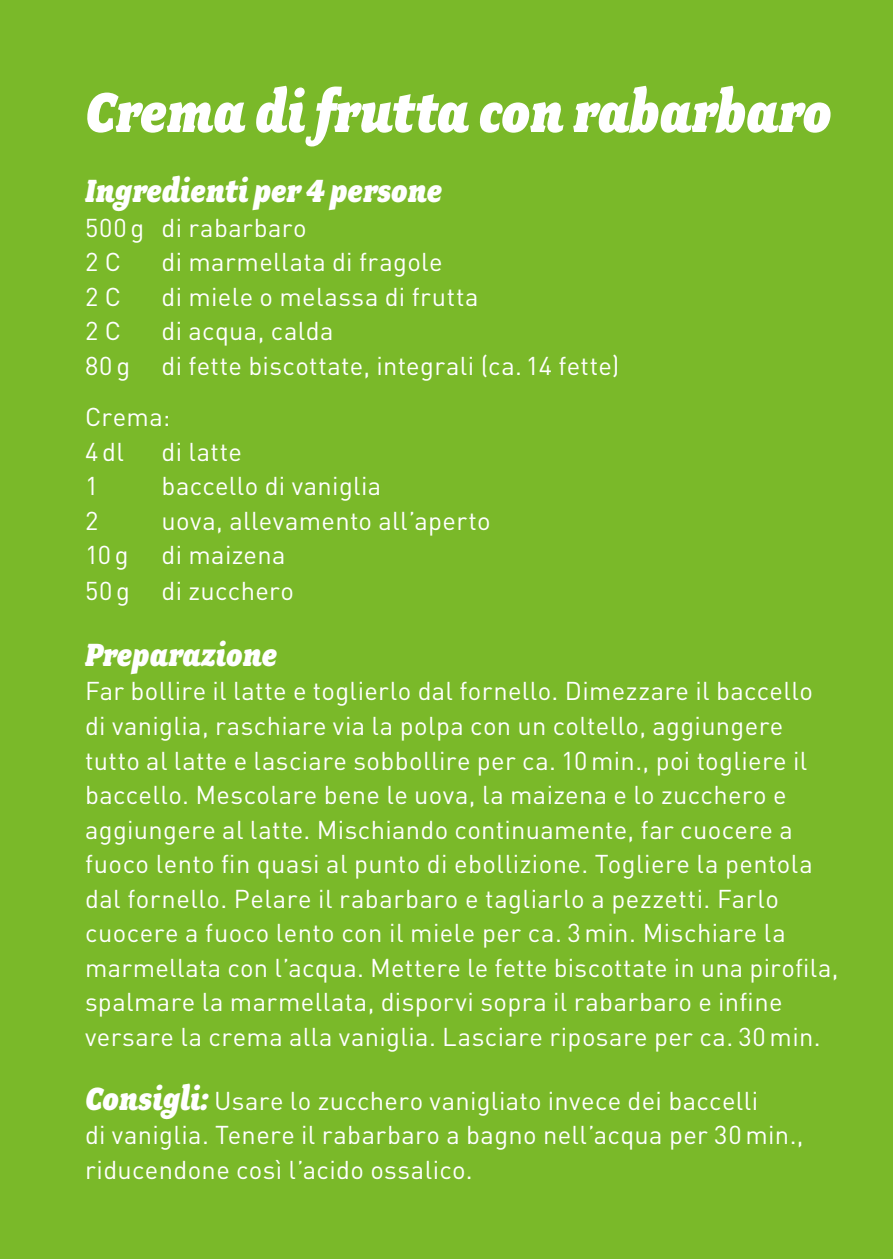
<style>
.page{position:relative;width:893px;height:1259px;background:#7ab929}
.page>*{position:absolute;margin:0;border:0;box-sizing:border-box;transform-origin:0 0}
.t1{font:italic 900 63px "Fairplex Narrow";color:#fff}
.t2{font:italic 900 36px "Fairplex Narrow";color:#fff}
.t3{font:25.5px/34.5px "DIN";letter-spacing:.015em;color:#fff}
.s1{font-family:"Fairplex Narrow";font-weight:900;font-style:italic;font-size:36px}
</style>
<div class="page">
<h1 class="t1" style="left:85px;top:76px;width:748px">Crema di frutta con rabarbaro</h1>
<h2 class="t2" style="left:85px;top:170px;width:359px">Ingredienti per 4 persone</h2>
<p class="t3" style="left:85px;top:210px;width:223px">500 g di rabarbaro<br>2 C</p>
<p class="t3" style="left:162px;top:244px;width:283px">di marmellata di fragole</p>
<p class="t3" style="left:85px;top:279px;width:37px">2 C</p>
<p class="t3" style="left:162px;top:279px;width:318px">di miele o melassa di frutta</p>
<p class="t3" style="left:85px;top:313px;width:37px">2 C</p>
<p class="t3" style="left:85px;top:313px;width:536px;text-indent:77px">di acqua, calda<br>80 g di fette biscottate, integrali (ca. 14 fette)</p>
<p class="t3" style="left:85px;top:399px;width:87px">Crema:<br>4dl</p>
<p class="t3" style="left:162px;top:434px;width:82px">di latte</p>
<p class="t3" style="left:85px;top:468px;width:15px">1</p>
<p class="t3" style="left:162px;top:468px;width:221px">baccello di vaniglia</p>
<p class="t3" style="left:85px;top:503px;width:15px">2</p>
<p class="t3" style="left:162px;top:503px;width:331px">uova, allevamento all’aperto</p>
<p class="t3" style="left:85px;top:537px;width:45px">10g</p>
<p class="t3" style="left:85px;top:536px;width:210px;line-height:36px;text-indent:77px">di maizena<br>50 g di zucchero</p>
<h2 class="t2" style="left:85px;top:634px;width:194px">Preparazione</h2>
<p class="t3" style="left:85px;top:673px;width:755px">Far bollire il latte e toglierlo dal fornello. Dimezzare il baccello di vaniglia, raschiare via la polpa con un coltello, aggiungere tutto al latte e lasciare sobbollire per ca. 10 min., poi togliere il baccello. Mescolare bene le uova, la maizena e lo zucchero e aggiungere al latte. Mischiando continuamente, far cuocere a fuoco lento fin quasi al punto di ebollizione. Togliere la pentola dal fornello. Pelare il rabarbaro e tagliarlo a pezzetti. Farlo cuocere a fuoco lento con il miele per ca. 3 min. Mischiare la marmellata con l’acqua. Mettere le fette biscottate in una pirofila, spalmare la marmellata, disporvi sopra il rabarbaro e infine versare la crema alla vaniglia. Lasciare riposare per ca. 30 min.</p>
<p class="t3" style="left:85px;top:1083px;width:720px"><span class="s1">Consigli:</span> Usare lo zucchero vanigliato invece dei baccelli<br>di vaniglia. Tenere il rabarbaro a bagno nell’acqua per 30 min., riducendone così l’acido ossalico.</p>
</div>
